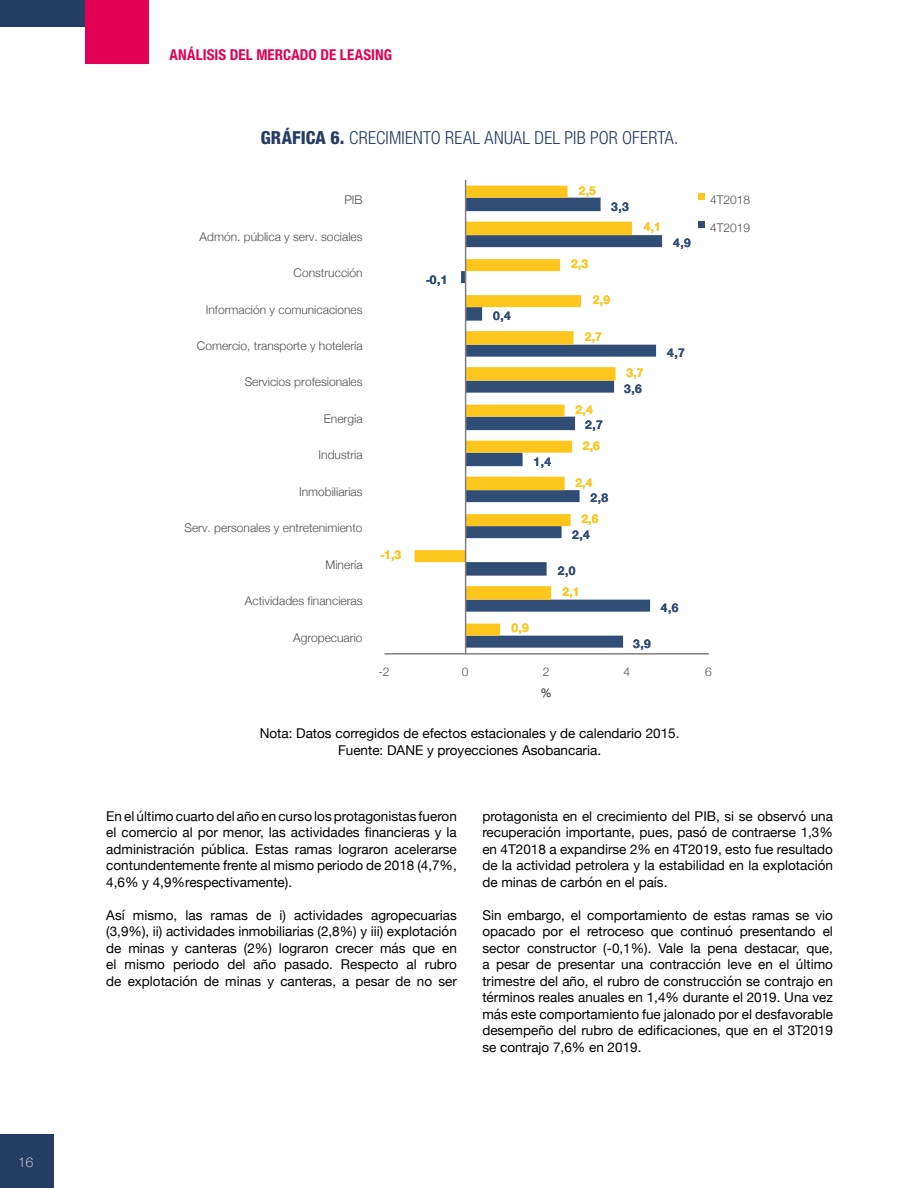
<style>
.page{position:relative;width:918px;height:1188px;background:#fff}
.page>*{position:absolute;margin:0;border:0;box-sizing:border-box;transform-origin:0 0}
.t1{font:300 condensed 18px "Helvetica Neue LT Std";letter-spacing:.01em;color:#263d63}
.t2{font:700 condensed 15px "Helvetica Neue LT Std";letter-spacing:.005em;color:#e30054}
.t3{font:13.5px/16.5px "Helvetica Neue";color:#000;text-align:justify}
.t4{font:100 13.5px "Helvetica Neue";color:#fff}
.t5{font:300 12px "Helvetica Neue";color:#4d4d4d}
.t6{font:700 12px "Helvetica Neue";color:#304d75}
.t7{font:700 12px "Helvetica Neue";color:#fec61d}
.s1{font-weight:800}
</style>
<div class="page">
<div style="left:0;top:1134px;width:54px;height:54px;background:#263d63"></div>
<div style="left:85px;top:0;width:64px;height:64px;background:#e30054"></div>
<div style="left:0;top:0;width:85px;height:27px;background:#263d63"></div>
<svg style="left:464px;top:222px;width:198px;height:426px"></svg>
<svg style="left:415px;top:186px;width:217px;height:450px"></svg>
<hr style="left:385px;top:653px;width:324px;height:2px;background:#808080">
<hr style="left:465px;top:180px;width:1px;height:474px;background:#808080">
<div style="left:698px;top:193px;width:7px;height:7px;background:#fec61d"></div>
<div style="left:698px;top:221px;width:7px;height:7px;background:#314d75"></div>
<p class="t4" style="left:18px;top:1152px;width:17px">16</p>
<p class="t2" style="left:170px;top:46px;width:224px">ANÁLISIS DEL MERCADO DE LEASING</p>
<h1 class="t1" style="left:261px;top:127px;width:419px"><span class="s1">GRÁFICA 6.</span> CRECIMIENTO REAL ANUAL DEL PIB POR OFERTA.</h1>
<p class="t5" style="left:344px;top:190px;width:20px">PIB</p>
<p class="t5" style="left:200px;top:227px;width:164px">Admón. pública y serv. sociales</p>
<p class="t5" style="left:294px;top:263px;width:70px">Construcción</p>
<p class="t5" style="left:206px;top:300px;width:158px">Información y comunicaciones</p>
<p class="t5" style="left:197px;top:336px;width:167px">Comercio, transporte y hotelería</p>
<p class="t5" style="left:245px;top:373px;width:119px">Servicios profesionales</p>
<p class="t5" style="left:324px;top:409px;width:40px">Energía</p>
<p class="t5" style="left:319px;top:445px;width:45px">Industria</p>
<p class="t5" style="left:299px;top:482px;width:65px">Inmobiliarias</p>
<p class="t5" style="left:185px;top:518px;width:180px">Serv. personales y entretenimiento</p>
<p class="t5" style="left:326px;top:555px;width:38px">Minería</p>
<p class="t5" style="left:245px;top:591px;width:119px">Actividades financieras</p>
<p class="t5" style="left:293px;top:628px;width:71px">Agropecuario</p>
<p class="t7" style="left:380px;top:546px;width:22px">-1,3</p>
<p class="t6" style="left:426px;top:270px;width:23px">-0,1</p>
<p class="t6" style="left:493px;top:306px;width:19px">0,4</p>
<p class="t7" style="left:579px;top:181px;width:19px">2,5</p>
<p class="t6" style="left:611px;top:197px;width:19px">3,3</p>
<p class="t7" style="left:571px;top:254px;width:19px">2,3</p>
<p class="t7" style="left:593px;top:291px;width:19px">2,9</p>
<p class="t7" style="left:644px;top:218px;width:19px">4,1</p>
<p class="t6" style="left:673px;top:233px;width:19px">4,9</p>
<p class="t7" style="left:585px;top:327px;width:19px">2,7</p>
<p class="t7" style="left:576px;top:400px;width:19px">2,4</p>
<p class="t6" style="left:585px;top:416px;width:19px">2,7</p>
<p class="t6" style="left:534px;top:452px;width:19px">1,4</p>
<p class="t7" style="left:583px;top:436px;width:19px">2,6</p>
<p class="t7" style="left:575px;top:473px;width:19px">2,4</p>
<p class="t6" style="left:591px;top:489px;width:19px">2,8</p>
<p class="t7" style="left:581px;top:509px;width:19px">2,6</p>
<p class="t6" style="left:572px;top:525px;width:19px">2,4</p>
<p class="t6" style="left:558px;top:562px;width:19px">2,0</p>
<p class="t7" style="left:562px;top:582px;width:19px">2,1</p>
<p class="t7" style="left:627px;top:363px;width:19px">3,7</p>
<p class="t6" style="left:624px;top:379px;width:19px">3,6</p>
<p class="t6" style="left:667px;top:343px;width:19px">4,7</p>
<p class="t6" style="left:661px;top:598px;width:19px">4,6</p>
<p class="t7" style="left:512px;top:619px;width:19px">0,9</p>
<p class="t6" style="left:633px;top:635px;width:19px">3,9</p>
<p class="t5" style="left:710px;top:190px;width:42px">4T2018</p>
<p class="t5" style="left:710px;top:218px;width:42px">4T2019</p>
<p class="t5" style="left:379px;top:662px;width:13px">-2</p>
<p class="t5" style="left:462px;top:662px;width:8px">0</p>
<p class="t5" style="left:543px;top:662px;width:8px">2</p>
<p class="t5" style="left:623px;top:662px;width:8px">4</p>
<p class="t5" style="left:705px;top:662px;width:8px">6</p>
<p class="t5" style="left:541px;top:683px;width:12px">%</p>
<p class="t3" style="left:260px;top:726px;width:421px;text-align:center">Nota: Datos corregidos de efectos estacionales y de calendario 2015.<br>Fuente: DANE y proyecciones Asobancaria.</p>
<p class="t3" style="left:106px;top:808px;width:352px">En el último cuarto del año en curso los protagonistas fueron el comercio al por menor, las actividades financieras y la administración pública. Estas ramas lograron acelerarse contundentemente frente al mismo periodo de 2018 (4,7%, 4,6% y 4,9%respectivamente).</p>
<p class="t3" style="left:106px;top:907px;width:352px">Así mismo, las ramas de i) actividades agropecuarias (3,9%), ii) actividades inmobiliarias (2,8%) y iii) explotación de minas y canteras (2%) lograron crecer más que en el mismo periodo del año pasado. Respecto al rubro de explotación de minas y canteras, a pesar de no ser</p>
<p class="t3" style="left:482px;top:808px;width:352px">protagonista en el crecimiento del PIB, si se observó una recuperación importante, pues, pasó de contraerse 1,3% en 4T2018 a expandirse 2% en 4T2019, esto fue resultado de la actividad petrolera y la estabilidad en la explotación de minas de carbón en el país.</p>
<p class="t3" style="left:482px;top:907px;width:352px">Sin embargo, el comportamiento de estas ramas se vio opacado por el retroceso que continuó presentando el sector constructor (-0,1%). Vale la pena destacar, que, a pesar de presentar una contracción leve en el último trimestre del año, el rubro de construcción se contrajo en términos reales anuales en 1,4% durante el 2019. Una vez más este comportamiento fue jalonado por el desfavorable desempeño del rubro de edificaciones, que en el 3T2019 se contrajo 7,6% en 2019.</p>
</div>
